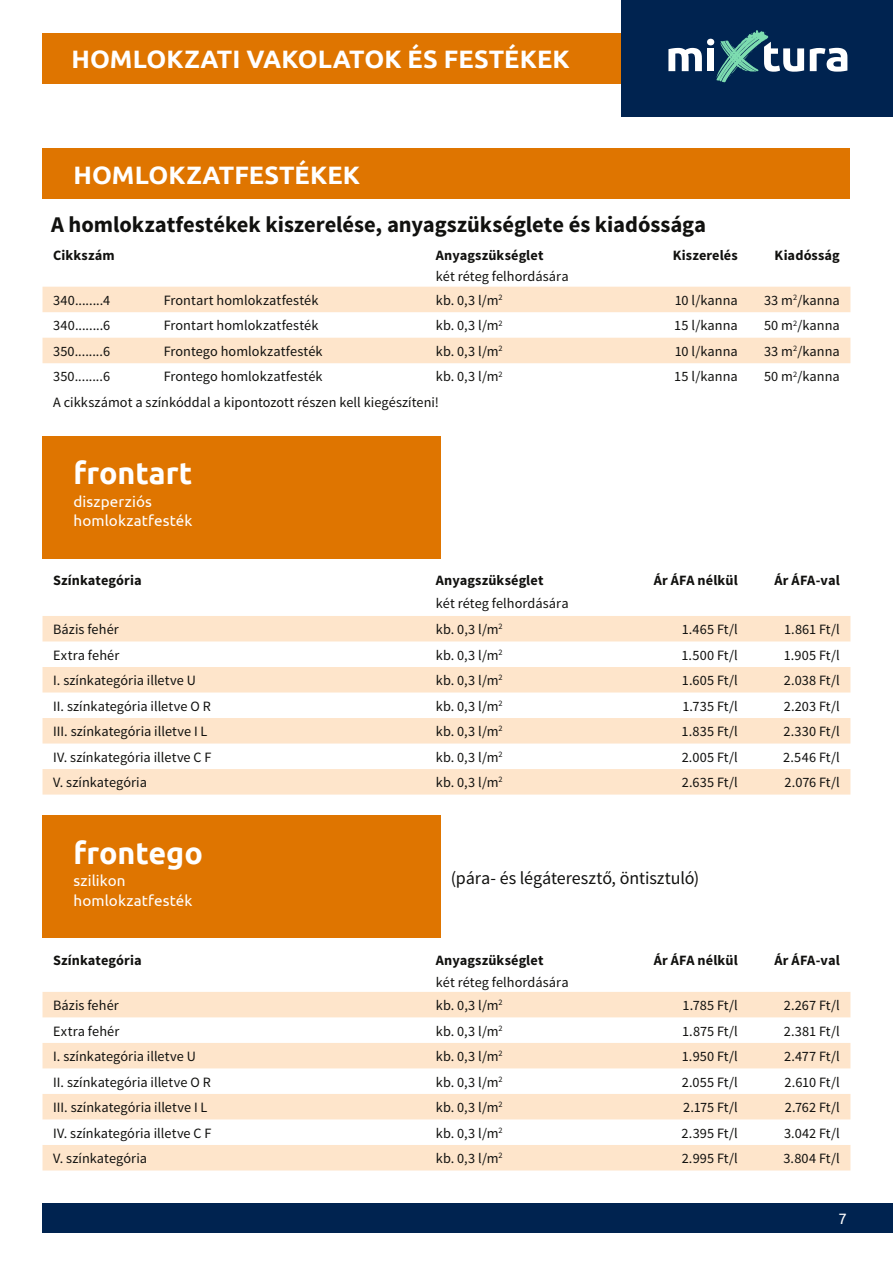
<style>
.page{position:relative;width:893px;height:1263px;background:#fff}
.page>*{position:absolute;margin:0;border:0;box-sizing:border-box;transform-origin:0 0}
.t1{font:700 30.45px "Ubuntu";color:#fff}
.t2{font:700 25.2px "Ubuntu";color:#fff}
.t3{font:700 22.5px "Source Sans Pro";letter-spacing:-.005em;color:#11110f}
.t4{font:18px "Source Sans Pro";letter-spacing:-.005em;color:#11110f}
.t5{font:15.3px/19.5px "Ubuntu";letter-spacing:.005em;color:#fff}
.t6{font:15px "Ubuntu";color:#fff}
.t7{font:14.25px "Source Sans Pro";letter-spacing:.005em;color:#11110f}
.t8{font:700 14.25px "Source Sans Pro";letter-spacing:.01em;color:#11110f}
</style>
<div class="page">
<div style="left:43px;top:1203px;width:850px;height:30px;background:#002350"></div>
<div style="left:43px;top:33px;width:579px;height:51px;background:#df7500"></div>
<div style="left:43px;top:149px;width:807px;height:50px;background:#df7500"></div>
<svg style="left:43px;top:287px;width:807px;height:76px;fill:#fee5cb"></svg>
<svg style="left:43px;top:616px;width:807px;height:178px;fill:#fee5cb"></svg>
<svg style="left:43px;top:992px;width:807px;height:178px;fill:#fee5cb"></svg>
<div style="left:43px;top:436px;width:398px;height:122px;background:#df7500"></div>
<div style="left:43px;top:815px;width:398px;height:123px;background:#df7500"></div>
<div style="left:622px;top:0;width:271px;height:117px;background:#002350"></div>
<svg style="left:810px;top:48px;width:37px;height:24px"></svg>
<svg style="left:668px;top:30px;width:136px;height:52px"></svg>
<h2 class="t2" style="left:72px;top:44px;width:500px">HOMLOKZATI VAKOLATOK ÉS FESTÉKEK</h2>
<h2 class="t2" style="left:74px;top:159px;width:288px">HOMLOKZATFESTÉKEK</h2>
<h3 class="t3" style="left:51px;top:210px;width:657px">A homlokzatfestékek kiszerelése, anyagszükséglete és kiadóssága</h3>
<p class="t8" style="left:53px;top:246px;width:63px">Cikkszám</p>
<p class="t8" style="left:436px;top:246px;width:109px">Anyagszükséglet</p>
<p class="t8" style="left:673px;top:246px;width:66px">Kiszerelés</p>
<p class="t8" style="left:775px;top:246px;width:67px">Kiadósság</p>
<p class="t7" style="left:436px;top:268px;width:134px">két réteg felhordására</p>
<p class="t7" style="left:53px;top:291px;width:59px">340........4</p>
<p class="t7" style="left:164px;top:291px;width:156px">Frontart homlokzatfesték</p>
<p class="t7" style="left:436px;top:291px;width:68px">kb. 0,3 l/m<sup>2</sup></p>
<p class="t7" style="left:675px;top:291px;width:65px">10 l/kanna</p>
<p class="t7" style="left:764px;top:291px;width:77px">33 m<sup>2</sup>/kanna</p>
<p class="t7" style="left:53px;top:317px;width:59px">340........6</p>
<p class="t7" style="left:164px;top:317px;width:156px">Frontart homlokzatfesték</p>
<p class="t7" style="left:436px;top:317px;width:68px">kb. 0,3 l/m<sup>2</sup></p>
<p class="t7" style="left:674px;top:317px;width:65px">15 l/kanna</p>
<p class="t7" style="left:764px;top:317px;width:77px">50 m<sup>2</sup>/kanna</p>
<p class="t7" style="left:53px;top:342px;width:58px">350........6</p>
<p class="t7" style="left:164px;top:342px;width:160px">Frontego homlokzatfesték</p>
<p class="t7" style="left:436px;top:342px;width:68px">kb. 0,3 l/m<sup>2</sup></p>
<p class="t7" style="left:675px;top:342px;width:65px">10 l/kanna</p>
<p class="t7" style="left:764px;top:342px;width:77px">33 m<sup>2</sup>/kanna</p>
<p class="t7" style="left:53px;top:368px;width:58px">350........6</p>
<p class="t7" style="left:164px;top:368px;width:160px">Frontego homlokzatfesték</p>
<p class="t7" style="left:436px;top:368px;width:68px">kb. 0,3 l/m<sup>2</sup></p>
<p class="t7" style="left:674px;top:368px;width:65px">15 l/kanna</p>
<p class="t7" style="left:764px;top:368px;width:77px">50 m<sup>2</sup>/kanna</p>
<p class="t7" style="left:53px;top:393px;width:387px">A cikkszámot a színkóddal a kipontozott részen kell kiegészíteni!</p>
<h1 class="t1" style="left:74px;top:455px;width:120px">frontart</h1>
<p class="t5" style="left:74px;top:491px;width:120px">diszperziós homlokzatfesték</p>
<p class="t8" style="left:53px;top:571px;width:90px">Színkategória</p>
<p class="t8" style="left:436px;top:571px;width:109px">Anyagszükséglet</p>
<p class="t8" style="left:654px;top:571px;width:86px">Ár ÁFA nélkül</p>
<p class="t8" style="left:774px;top:571px;width:67px">Ár ÁFA-val</p>
<p class="t7" style="left:436px;top:595px;width:134px">két réteg felhordására</p>
<p class="t7" style="left:53px;top:620px;width:67px">Bázis fehér</p>
<p class="t7" style="left:436px;top:620px;width:68px">kb. 0,3 l/m<sup>2</sup></p>
<p class="t7" style="left:682px;top:620px;width:58px">1.465 Ft/l</p>
<p class="t7" style="left:784px;top:620px;width:57px">1.861 Ft/l</p>
<p class="t7" style="left:53px;top:646px;width:68px">Extra fehér</p>
<p class="t7" style="left:436px;top:646px;width:68px">kb. 0,3 l/m<sup>2</sup></p>
<p class="t7" style="left:681px;top:646px;width:58px">1.500 Ft/l</p>
<p class="t7" style="left:784px;top:646px;width:58px">1.905 Ft/l</p>
<p class="t7" style="left:53px;top:671px;width:144px">I. színkategória illetve U</p>
<p class="t7" style="left:436px;top:671px;width:68px">kb. 0,3 l/m<sup>2</sup></p>
<p class="t7" style="left:682px;top:671px;width:57px">1.605 Ft/l</p>
<p class="t7" style="left:784px;top:671px;width:57px">2.038 Ft/l</p>
<p class="t7" style="left:53px;top:697px;width:159px">II. színkategória illetve O R</p>
<p class="t7" style="left:436px;top:697px;width:68px">kb. 0,3 l/m<sup>2</sup></p>
<p class="t7" style="left:682px;top:697px;width:57px">1.735 Ft/l</p>
<p class="t7" style="left:784px;top:697px;width:57px">2.203 Ft/l</p>
<p class="t7" style="left:53px;top:722px;width:156px">III. színkategória illetve I L</p>
<p class="t7" style="left:436px;top:722px;width:68px">kb. 0,3 l/m<sup>2</sup></p>
<p class="t7" style="left:682px;top:722px;width:58px">1.835 Ft/l</p>
<p class="t7" style="left:783px;top:722px;width:58px">2.330 Ft/l</p>
<p class="t7" style="left:53px;top:748px;width:160px">IV. színkategória illetve C F</p>
<p class="t7" style="left:436px;top:748px;width:68px">kb. 0,3 l/m<sup>2</sup></p>
<p class="t7" style="left:682px;top:748px;width:58px">2.005 Ft/l</p>
<p class="t7" style="left:783px;top:748px;width:58px">2.546 Ft/l</p>
<p class="t7" style="left:53px;top:773px;width:95px">V. színkategória</p>
<p class="t7" style="left:436px;top:773px;width:68px">kb. 0,3 l/m<sup>2</sup></p>
<p class="t7" style="left:682px;top:774px;width:58px">2.635 Ft/l</p>
<p class="t7" style="left:785px;top:774px;width:57px">2.076 Ft/l</p>
<h1 class="t1" style="left:74px;top:834px;width:131px">frontego</h1>
<p class="t5" style="left:74px;top:871px;width:120px">szilikon homlokzatfesték</p>
<p class="t4" style="left:451px;top:866px;width:250px">(pára- és légáteresztő, öntisztuló)</p>
<p class="t8" style="left:53px;top:951px;width:90px">Színkategória</p>
<p class="t8" style="left:436px;top:951px;width:109px">Anyagszükséglet</p>
<p class="t8" style="left:654px;top:951px;width:86px">Ár ÁFA nélkül</p>
<p class="t8" style="left:774px;top:951px;width:67px">Ár ÁFA-val</p>
<p class="t7" style="left:436px;top:973px;width:134px">két réteg felhordására</p>
<p class="t7" style="left:53px;top:996px;width:67px">Bázis fehér</p>
<p class="t7" style="left:436px;top:996px;width:68px">kb. 0,3 l/m<sup>2</sup></p>
<p class="t7" style="left:683px;top:996px;width:57px">1.785 Ft/l</p>
<p class="t7" style="left:784px;top:996px;width:57px">2.267 Ft/l</p>
<p class="t7" style="left:53px;top:1022px;width:68px">Extra fehér</p>
<p class="t7" style="left:436px;top:1022px;width:68px">kb. 0,3 l/m<sup>2</sup></p>
<p class="t7" style="left:682px;top:1022px;width:57px">1.875 Ft/l</p>
<p class="t7" style="left:784px;top:1022px;width:58px">2.381 Ft/l</p>
<p class="t7" style="left:53px;top:1047px;width:144px">I. színkategória illetve U</p>
<p class="t7" style="left:436px;top:1047px;width:68px">kb. 0,3 l/m<sup>2</sup></p>
<p class="t7" style="left:682px;top:1047px;width:57px">1.950 Ft/l</p>
<p class="t7" style="left:784px;top:1047px;width:57px">2.477 Ft/l</p>
<p class="t7" style="left:53px;top:1073px;width:159px">II. színkategória illetve O R</p>
<p class="t7" style="left:436px;top:1073px;width:68px">kb. 0,3 l/m<sup>2</sup></p>
<p class="t7" style="left:682px;top:1073px;width:57px">2.055 Ft/l</p>
<p class="t7" style="left:785px;top:1073px;width:57px">2.610 Ft/l</p>
<p class="t7" style="left:53px;top:1098px;width:156px">III. színkategória illetve I L</p>
<p class="t7" style="left:436px;top:1098px;width:68px">kb. 0,3 l/m<sup>2</sup></p>
<p class="t7" style="left:683px;top:1098px;width:56px">2.175 Ft/l</p>
<p class="t7" style="left:785px;top:1098px;width:56px">2.762 Ft/l</p>
<p class="t7" style="left:53px;top:1124px;width:160px">IV. színkategória illetve C F</p>
<p class="t7" style="left:436px;top:1124px;width:68px">kb. 0,3 l/m<sup>2</sup></p>
<p class="t7" style="left:682px;top:1124px;width:58px">2.395 Ft/l</p>
<p class="t7" style="left:784px;top:1124px;width:57px">3.042 Ft/l</p>
<p class="t7" style="left:53px;top:1149px;width:95px">V. színkategória</p>
<p class="t7" style="left:436px;top:1149px;width:68px">kb. 0,3 l/m<sup>2</sup></p>
<p class="t7" style="left:682px;top:1149px;width:58px">2.995 Ft/l</p>
<p class="t7" style="left:783px;top:1149px;width:58px">3.804 Ft/l</p>
<p class="t6" style="left:839px;top:1209px;width:10px">7</p>
</div>
